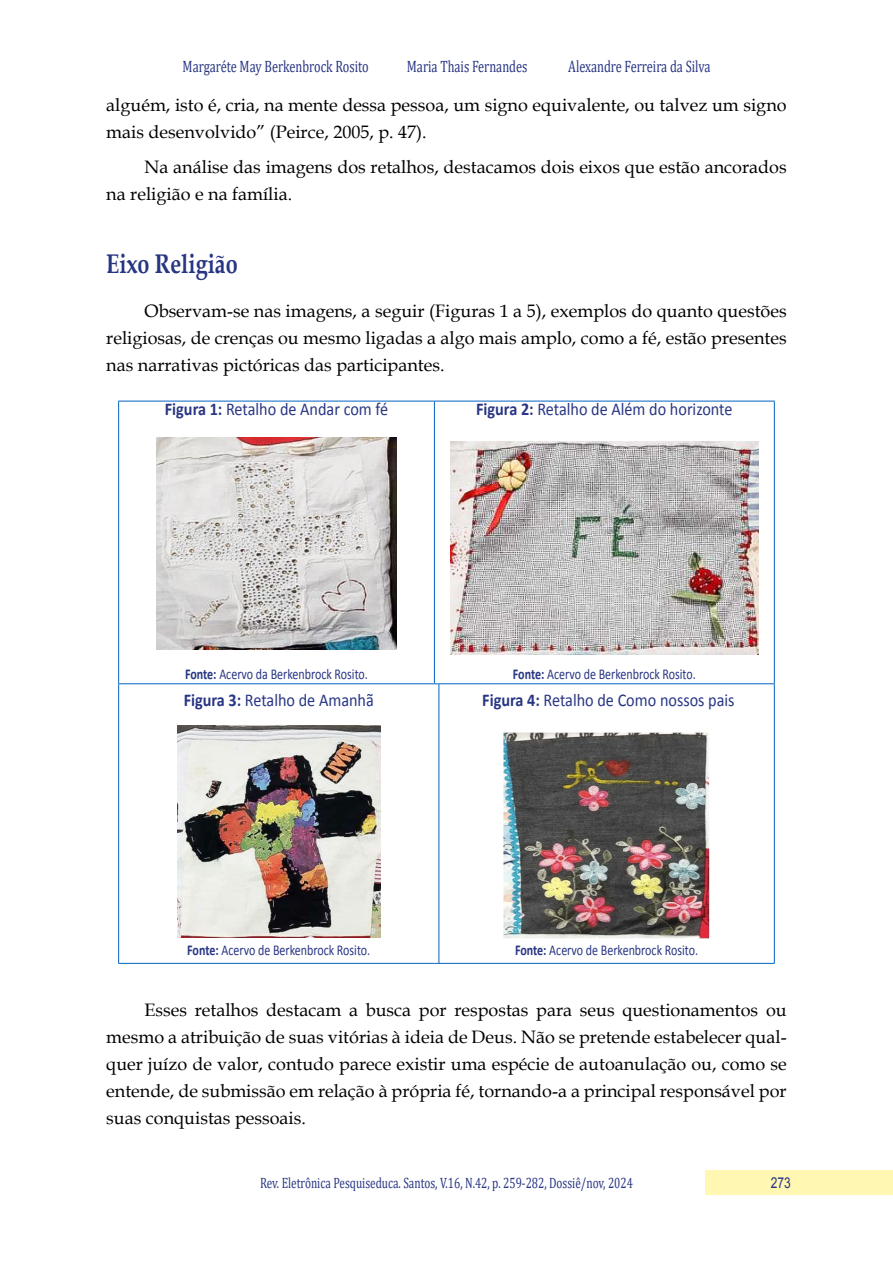
<style>
.page{position:relative;width:893px;height:1263px;background:#fff}
.page>*{position:absolute;margin:0;border:0;box-sizing:border-box;transform-origin:0 0}
.t1{font:700 27px "Book Antiqua";color:#283583;scale:.8 1}
.t2{font:18px/27px "Book Antiqua";color:#000}
.t3{font:18px "Calibri";color:#283583;scale:.9 1}
.t4{font:16.5px "Cambria";color:#283583;scale:.75 1}
.t5{font:15px "Calibri";color:#283583;scale:.8 1}
.t6{font:15px "Cambria";color:#283583;scale:.75 1}
.t7{font:15px "Arial";color:#283583;scale:.8 1}
.s1{font-weight:700}
</style>
<div class="page">
<div style="left:706px;top:1170px;width:187px;height:25px;background:#fff7b2"></div>
<hr style="left:434px;top:401px;width:1px;height:282px;background:#0563c1">
<hr style="left:439px;top:684px;width:1px;height:279px;background:#0563c1">
<hr style="left:118px;top:401px;width:316px;height:1px;background:#0563c1">
<hr style="left:118px;top:401px;width:1px;height:282px;background:#0563c1">
<hr style="left:439px;top:401px;width:336px;height:1px;background:#0563c1">
<hr style="left:774px;top:401px;width:1px;height:282px;background:#0563c1">
<hr style="left:118px;top:683px;width:316px;height:1px;background:#0563c1">
<hr style="left:118px;top:684px;width:1px;height:279px;background:#0563c1">
<hr style="left:439px;top:683px;width:336px;height:1px;background:#0563c1">
<hr style="left:774px;top:684px;width:1px;height:279px;background:#0563c1">
<hr style="left:118px;top:963px;width:316px;height:1px;background:#0563c1">
<hr style="left:439px;top:963px;width:336px;height:1px;background:#0563c1">
<img style="left:156px;top:437px;width:241px;height:213px">
<img style="left:450px;top:442px;width:308px;height:212px">
<img style="left:177px;top:725px;width:203px;height:213px">
<img style="left:503px;top:733px;width:207px;height:205px">
<p class="t4" style="left:183px;top:57px;width:250px">Margaréte May Berkenbrock Rosito</p>
<p class="t4" style="left:407px;top:57px;width:162px">Maria Thais Fernandes</p>
<p class="t4" style="left:568px;top:57px;width:191px">Alexandre Ferreira da Silva</p>
<p class="t2" style="left:106px;top:91px;width:682px">alguém, isto é, cria, na mente dessa pessoa, um signo equivalente, ou talvez um signo mais desenvolvido” (Peirce, 2005, p. 47).</p>
<p class="t2" style="left:106px;top:153px;width:682px;text-indent:38px">Na análise das imagens dos retalhos, destacamos dois eixos que estão ancorados na religião e na família.</p>
<h1 class="t1" style="left:106px;top:245px;width:166px">Eixo Religião</h1>
<p class="t2" style="left:106px;top:297px;width:682px;text-align:justify;text-indent:38px">Observam-se nas imagens, a seguir (Figuras 1 a 5), exemplos do quanto questões religiosas, de crenças ou mesmo ligadas a algo mais amplo, como a fé, estão presentes nas narrativas pictóricas das participantes.</p>
<p class="t3" style="left:165px;top:396px;width:250px"><span class="s1">Figura 1:</span> Retalho de Andar com fé</p>
<p class="t3" style="left:476px;top:396px;width:286px"><span class="s1">Figura 2:</span> Retalho de Além do horizonte</p>
<p class="t5" style="left:185px;top:664px;width:230px"><span class="s1">Fonte:</span> Acervo da Berkenbrock Rosito.</p>
<p class="t5" style="left:513px;top:664px;width:230px"><span class="s1">Fonte:</span> Acervo de Berkenbrock Rosito.</p>
<p class="t3" style="left:184px;top:687px;width:213px"><span class="s1">Figura 3:</span> Retalho de Amanhã</p>
<p class="t3" style="left:482px;top:687px;width:282px"><span class="s1">Figura 4:</span> Retalho de Como nossos pais</p>
<p class="t5" style="left:187px;top:939px;width:230px"><span class="s1">Fonte:</span> Acervo de Berkenbrock Rosito.</p>
<p class="t5" style="left:515px;top:939px;width:230px"><span class="s1">Fonte:</span> Acervo de Berkenbrock Rosito.</p>
<p class="t2" style="left:106px;top:996px;width:682px;text-align:justify;text-indent:38px">Esses retalhos destacam a busca por respostas para seus questionamentos ou mesmo a atribuição de suas vitórias à ideia de Deus. Não se pretende estabelecer qual&shy;quer juízo de valor, contudo parece existir uma espécie de autoanulação ou, como se entende, de submissão em relação à própria fé, tornando-a a principal responsável por suas conquistas pessoais.</p>
<p class="t6" style="left:260px;top:1174px;width:499px">Rev. Eletrônica Pesquiseduca. Santos, V.16, N.42, p. 259-282, Dossiê/nov, 2024</p>
<p class="t7" style="left:771px;top:1173px;width:27px">273</p>
</div>
